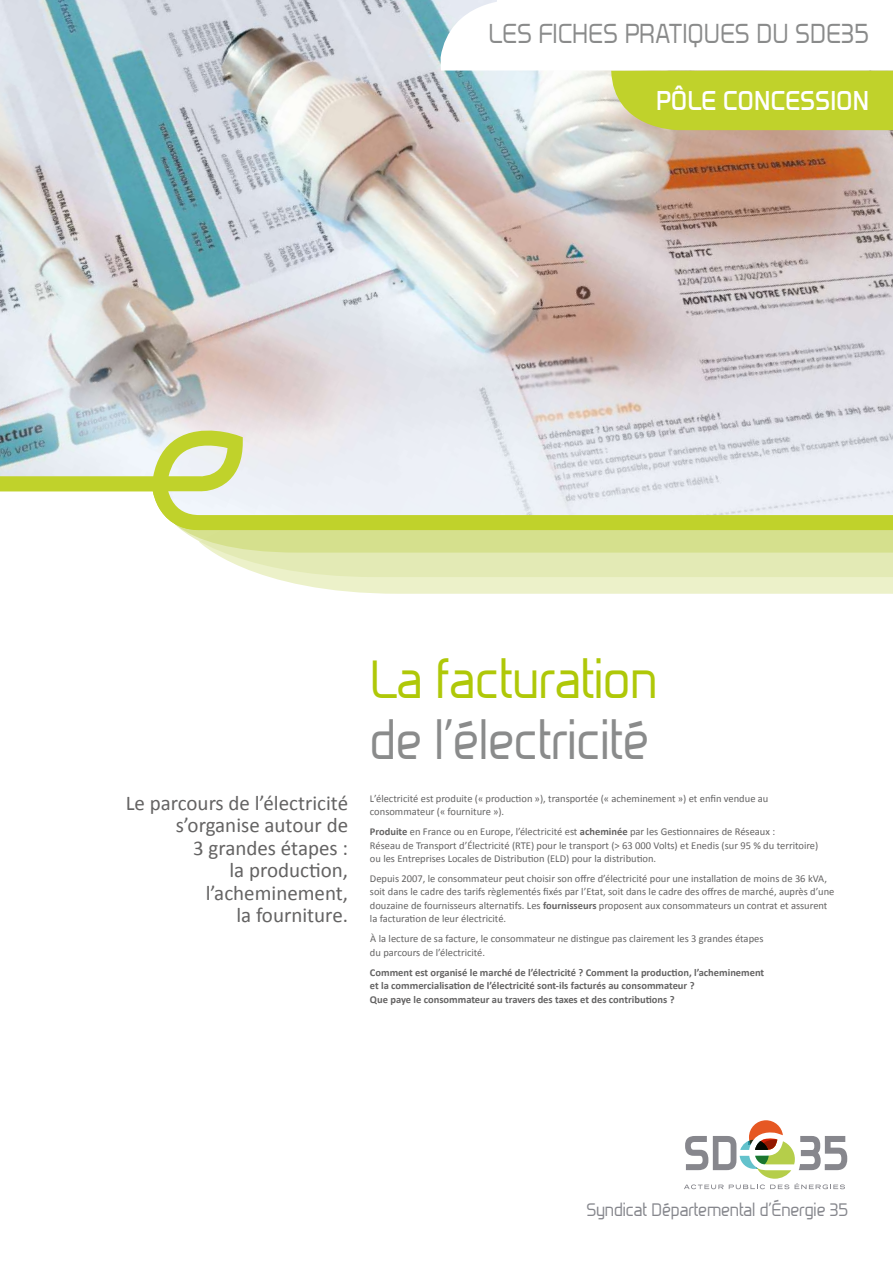
<style>
.page{position:relative;width:893px;height:1263px;background:#fff}
.page>*{position:absolute;margin:0;border:0;box-sizing:border-box;transform-origin:0 0}
.t1{font:49.05px "Venacti";color:#8a8b8b}
.t2{font:49.05px "Venacti";color:#afc808}
.t3{font:27px "Venacti Rg";color:#8a8b8b}
.t4{font:26.85px "Venacti Sb";color:#fff}
.t5{font:21px/22.5px "Calibri";color:#646363;text-align:right}
.t6{font:16.5px "Venacti";color:#86878d}
.t7{font:10.5px/13.5px "Calibri";color:#646363}
.t8{font:700 10.5px/13.5px "Calibri";color:#646363}
.s1{font-weight:700}
</style>
<div class="page">
<svg style="left:270px;top:577px;width:623px;height:17px;background:#edf2cd"></svg>
<svg style="left:214px;top:553px;width:679px;height:24px;background:#e4ebb8"></svg>
<svg style="left:182px;top:530px;width:711px;height:23px;background:#d6e190"></svg>
<svg style="left:684px;top:1120px;width:163px;height:69px"></svg>
<img style="left:0;top:0;width:893px;height:423px">
<svg style="left:0;top:423px;width:893px;height:107px;background:#dfe5cd"></svg>
<svg style="left:441px;top:0;width:452px;height:130px"></svg>
<div style="left:498px;top:0;width:395px;height:21px;background:#fff"></div>
<h2 class="t3" style="left:488px;top:17px;width:382px">LES FICHES PRATIQUES DU SDE35</h2>
<h3 class="t4" style="left:656px;top:84px;width:214px">PÔLE CONCESSION</h3>
<h3 class="t5" style="left:126px;top:791px;width:224px">Le parcours de l’électricité s’organise autour de<br>3 grandes étapes :<br>la production, l’acheminement,<br>la fourniture.</h3>
<h1 class="t2" style="left:370px;top:649px;width:289px">La facturation</h1>
<h1 class="t1" style="left:370px;top:710px;width:280px">de l’électricité</h1>
<p class="t7" style="left:370px;top:791px;width:400px">L’électricité est produite (« production »), transportée (« acheminement ») et enfin vendue au consommateur (« fourniture »).</p>
<p class="t7" style="left:370px;top:825px;width:450px"><span class="s1">Produite</span> en France ou en Europe, l’électricité est <span class="s1">acheminée</span> par les Gestionnaires de Réseaux :<br>Réseau de Transport d’Électricité (RTE) pour le transport (&gt; 63 000 Volts) et Enedis (sur 95 % du territoire) ou les Entreprises Locales de Distribution (ELD) pour la distribution.</p>
<p class="t7" style="left:370px;top:872px;width:466px">Depuis 2007, le consommateur peut choisir son offre d’électricité pour une installation de moins de 36 kVA, soit dans le cadre des tarifs règlementés fixés par l’Etat, soit dans le cadre des offres de marché, auprès d’une douzaine de fournisseurs alternatifs. Les <span class="s1">fournisseurs</span> proposent aux consommateurs un contrat et assurent la facturation de leur électricité.</p>
<p class="t7" style="left:370px;top:932px;width:395px">À la lecture de sa facture, le consommateur ne distingue pas clairement les 3 grandes étapes du parcours de l’électricité.</p>
<p class="t8" style="left:370px;top:965px;width:396px">Comment est organisé le marché de l’électricité ? Comment la production, l’acheminement et la commercialisation de l’électricité sont-ils facturés au consommateur ?<br>Que paye le consommateur au travers des taxes et des contributions ?</p>
<h3 class="t6" style="left:586px;top:1200px;width:263px">Syndicat Départemental d’Énergie 35</h3>
</div>
